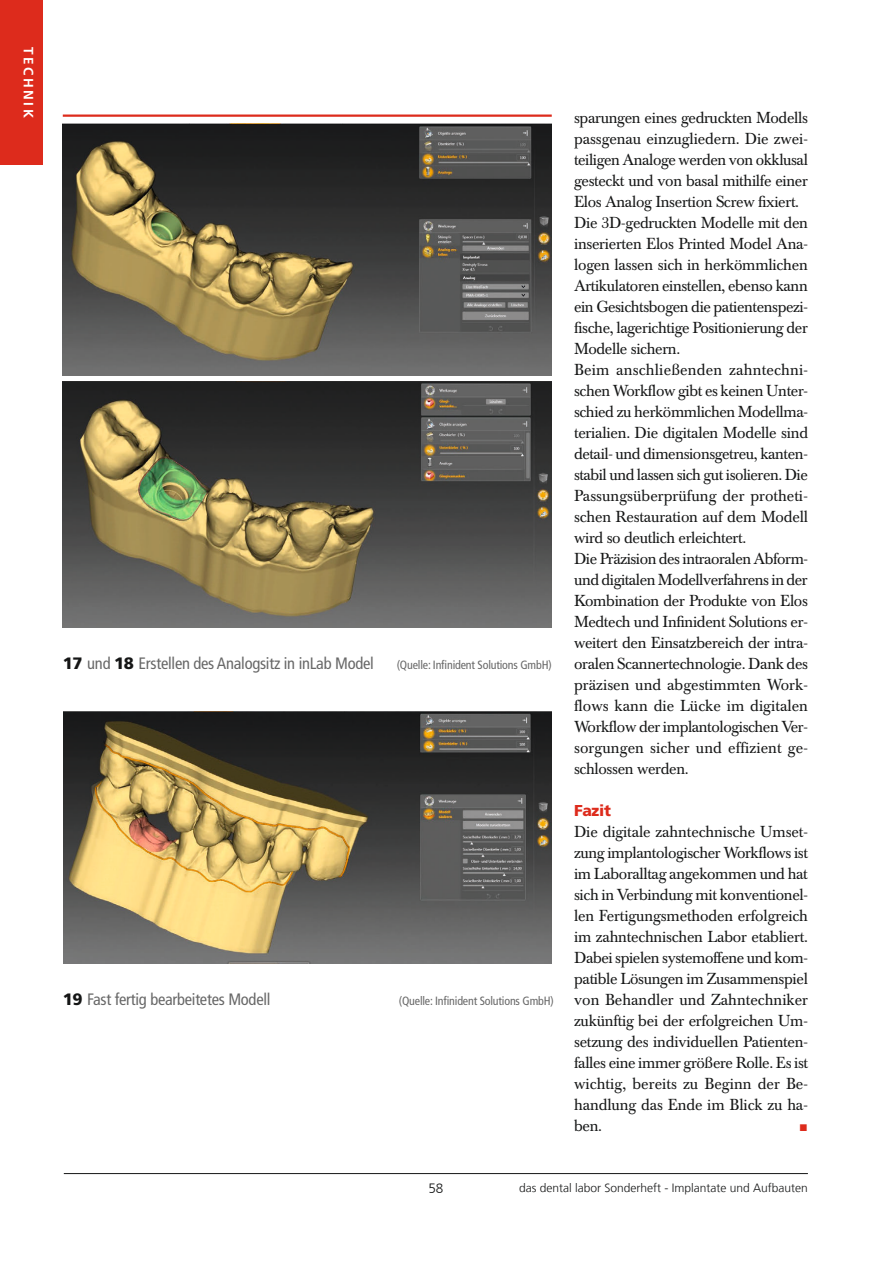
<style>
.page{position:relative;width:893px;height:1263px;background:#fff}
.page>*{position:absolute;margin:0;border:0;box-sizing:border-box;transform-origin:0 0}
.t1{font:condensed 16.5px "Frutiger LT Std";letter-spacing:-.015em;color:#686868}
.t2{font:15.75px/21px "Baskerville BE";letter-spacing:-.02em;color:#151616}
.t3{font:900 15.75px "Frutiger LT Std";letter-spacing:-.02em;color:#dd2b1c}
.t4{font:15.75px "All You Need";color:#dd2b1c}
.t5{font:700 13.5px "Frutiger LT Std";letter-spacing:.18em;color:#fff}
.t6{font:300 13.5px "Frutiger LT Com";color:#151616}
.t7{font:condensed 12px "Frutiger LT Std";letter-spacing:-.015em;color:#686868}
.t8{font:300 12px "Frutiger LT Com";color:#151616}
.s1{font-family:"Frutiger";font-weight:900;font-stretch:normal;color:#151616}
</style>
<div class="page">
<hr style="left:64px;top:1173px;width:744px;height:1px;background:#151616">
<div style="left:0;top:0;width:43px;height:165px;background:#dd2b1c"></div>
<hr style="left:63px;top:115px;width:489px;height:2px;background:#dd2b1c">
<img style="left:63px;top:123px;width:489px;height:252px">
<img style="left:63px;top:381px;width:489px;height:246px">
<img style="left:64px;top:711px;width:488px;height:252px">
<p class="t5" style="left:37px;top:47px;width:72px;rotate:90deg">TECHNIK</p>
<p class="t1" style="left:63px;top:654px;width:313px"><span class="s1">17</span> und <span class="s1">18</span> Erstellen des Analogsitz in inLab Model</p>
<p class="t7" style="left:397px;top:658px;width:156px">(Quelle: Infinident Solutions GmbH)</p>
<p class="t1" style="left:63px;top:990px;width:209px"><span class="s1">19</span> Fast fertig bearbeitetes Modell</p>
<p class="t7" style="left:399px;top:994px;width:156px">(Quelle: Infinident Solutions GmbH)</p>
<p class="t2" style="left:574px;top:108px;width:236px">sparungen eines gedruckten Modells passgenau einzugliedern. Die zwei&shy;teiligen Analoge werden von okklusal gesteckt und von basal mithilfe einer Elos Analog Insertion Screw fixiert.<br>Die 3D-gedruckten Modelle mit den inserierten Elos Printed Model Ana&shy;logen lassen sich in herkömmlichen Artikulatoren einstellen, ebenso kann ein Gesichtsbogen die patientenspezi&shy;fische, lagerichtige Positionierung der Modelle sichern.<br>Beim anschließenden zahntechni&shy;schen Workflow gibt es keinen Unter&shy;schied zu herkömmlichen Modellma&shy;terialien. Die digitalen Modelle sind detail- und dimensionsgetreu, kanten&shy;stabil und lassen sich gut isolieren. Die Passungsüberprüfung der protheti&shy;schen Restauration auf dem Modell wird so deutlich erleichtert.<br>Die Präzision des intraoralen Abform&shy;und digitalen Modellverfahrens in der Kombination der Produkte von Elos Medtech und Infinident Solutions er&shy;weitert den Einsatzbereich der intra&shy;oralen Scannertechnologie. Dank des präzisen und abgestimmten Work&shy;flows kann die Lücke im digitalen Workflow der implantologischen Ver&shy;sorgungen sicher und effizient ge&shy;schlossen werden.</p>
<p class="t3" style="left:574px;top:801px;width:38px">Fazit</p>
<p class="t2" style="left:574px;top:822px;width:236px;text-align:justify">Die digitale zahntechnische Umset&shy;zung implantologischer Workflows ist im Laboralltag angekommen und hat sich in Verbindung mit konventionel&shy;len Fertigungsmethoden erfolgreich im zahntechnischen Labor etabliert.<br>Dabei spielen systemoffene und kom&shy;patible Lösungen im Zusammenspiel von Behandler und Zahntechniker zukünftig bei der erfolgreichen Um&shy;setzung des individuellen Patienten&shy;falles eine immer größere Rolle. Es ist wichtig, bereits zu Beginn der Be&shy;handlung das Ende im Blick zu ha&shy;ben.</p>
<p class="t4" style="left:799px;top:1116px;width:10px">s</p>
<p class="t6" style="left:428px;top:1181px;width:17px">58</p>
<p class="t8" style="left:519px;top:1181px;width:290px">das dental labor Sonderheft - Implantate und Aufbauten</p>
</div>
